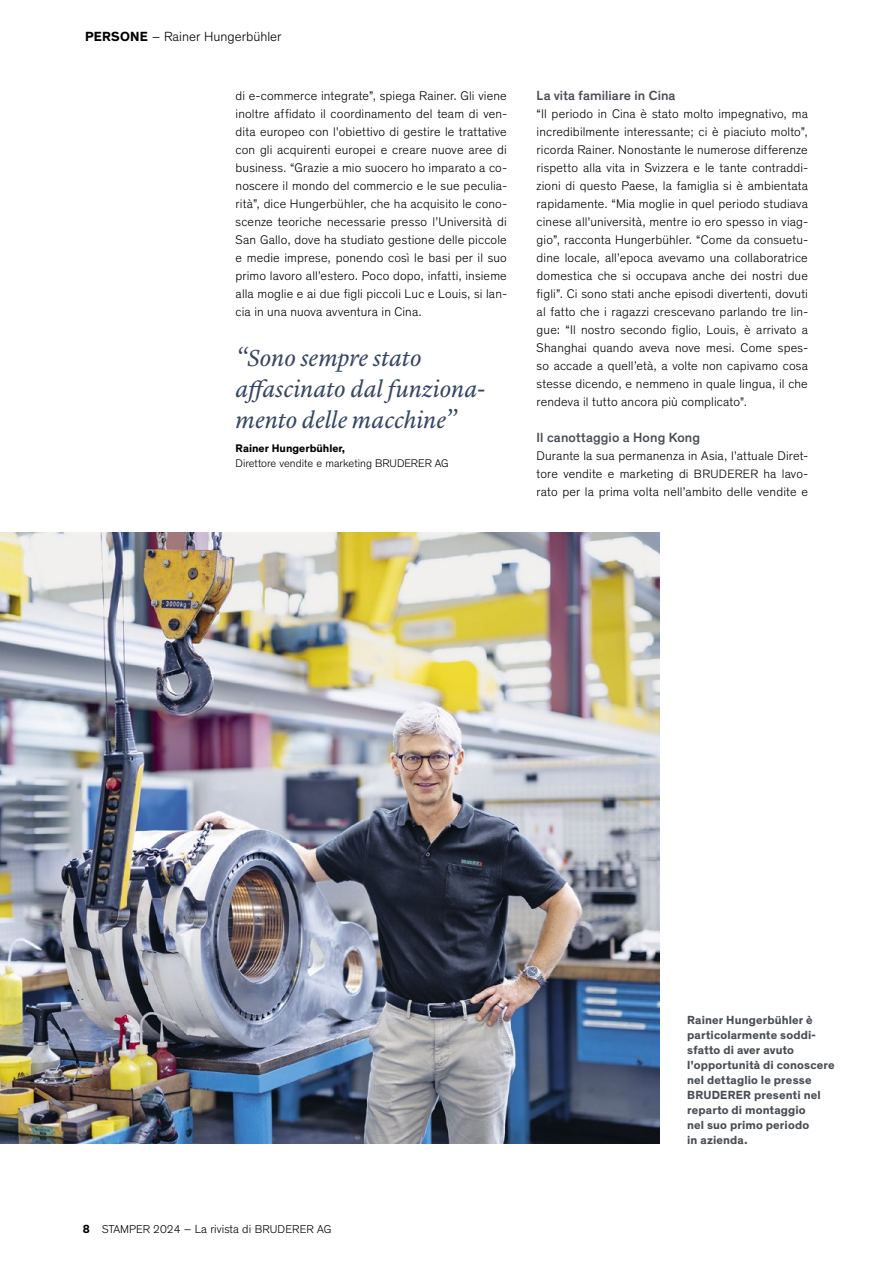
<style>
.page{position:relative;width:893px;height:1263px;background:#fff}
.page>*{position:absolute;margin:0;border:0;box-sizing:border-box;transform-origin:0 0}
.t1{font:italic 24px/31.2px "Lyon Text";letter-spacing:-.005em;color:#364765}
.t2{font:500 13.5px "Theinhardt";letter-spacing:.01em;color:#494e54}
.t3{font:300 13.5px "Theinhardt";color:#000}
.t4{font:300 12.75px/18px "Theinhardt";letter-spacing:.01em;color:#000;text-align:justify}
.t5{font:700 12px/15px "Theinhardt";letter-spacing:.015em;color:#494e54}
.t6{font:300 11.55px "Theinhardt";color:#000}
.t7{font:300 11.25px "Theinhardt";color:#000}
.t8{font:700 11.25px "Theinhardt";color:#000}
.s1{font-weight:700}
.s2{font-size:12.3px}
.s3{font-weight:700;font-size:12px}
.s4{font-size:12px}
</style>
<div class="page">
<img style="left:0;top:532px;width:659px;height:612px">
<p class="t3" style="left:85px;top:28px;width:198px"><span class="s1">PERSONE</span> – Rainer Hungerbühler</p>
<p class="t4" style="left:236px;top:87px;width:273px">di e-commerce integrate”, spiega Rainer. Gli viene inoltre affidato il coordinamento del team di ven&shy;dita europeo con l'obiettivo di gestire le trattative con gli acquirenti europei e creare nuove aree di business. “Grazie a mio suocero ho imparato a co&shy;noscere il mondo del commercio e le sue peculia&shy;rità”, dice Hungerbühler, che ha acquisito le cono&shy;scenze teoriche necessarie presso l’Università di San Gallo, dove ha studiato gestione delle piccole e medie imprese, ponendo così le basi per il suo primo lavoro all’estero. Poco dopo, infatti, insieme alla moglie e ai due figli piccoli Luc e Louis, si lan&shy;cia in una nuova avventura in Cina.</p>
<h1 class="t1" style="left:236px;top:340px;width:251px">“Sono sempre stato affascinato dal funziona&shy;mento delle macchine”</h1>
<p class="t8" style="left:236px;top:441px;width:111px">Rainer Hungerbühler,</p>
<p class="t7" style="left:236px;top:456px;width:214px">Direttore vendite e marketing BRUDERER AG</p>
<p class="t2" style="left:537px;top:87px;width:140px">La vita familiare in Cina</p>
<p class="t4" style="left:537px;top:105px;width:273px">“Il periodo in Cina è stato molto impegnativo, ma incredibilmente interessante; ci è piaciuto molto”, ricorda Rainer. Nonostante le numerose differenze rispetto alla vita in Svizzera e le tante contraddi&shy;zioni di questo Paese, la famiglia si è ambientata rapidamente. “Mia moglie in quel periodo studiava cinese all'università, mentre io ero spesso in viag&shy;gio”, racconta Hungerbühler. “Come da consuetu&shy;dine locale, all’epoca avevamo una collaboratrice domestica che si occupava anche dei nostri due figli”. Ci sono stati anche episodi divertenti, dovuti al fatto che i ragazzi crescevano parlando tre lin&shy;gue: “Il nostro secondo figlio, Louis, è arrivato a Shanghai quando aveva nove mesi. Come spes&shy;so accade a quell’età, a volte non capivamo cosa stesse dicendo, e nemmeno in quale lingua, il che rendeva il tutto ancora più complicato".</p>
<p class="t2" style="left:537px;top:429px;width:165px">Il canottaggio a Hong Kong</p>
<p class="t4" style="left:537px;top:447px;width:273px">Durante la sua permanenza in Asia, l’attuale Diret&shy;tore vendite e marketing di <span class="s2">BRUDERER</span> ha lavo&shy;rato per la prima volta nell’ambito delle vendite e</p>
<p class="t6" style="left:83px;top:1222px;width:250px"><span class="s3">8</span> STAMPER 2024 <span class="s4">– La rivista di</span> BRUDERER AG</p>
<p class="t5" style="left:687px;top:1013px;width:149px">Rainer Hungerbühler è particolarmente soddi&shy;sfatto di aver avuto l'opportunità di conoscere nel dettaglio le presse<br>BRUDERER presenti nel reparto di montaggio<br>nel suo primo periodo<br>in azienda.</p>
</div>
